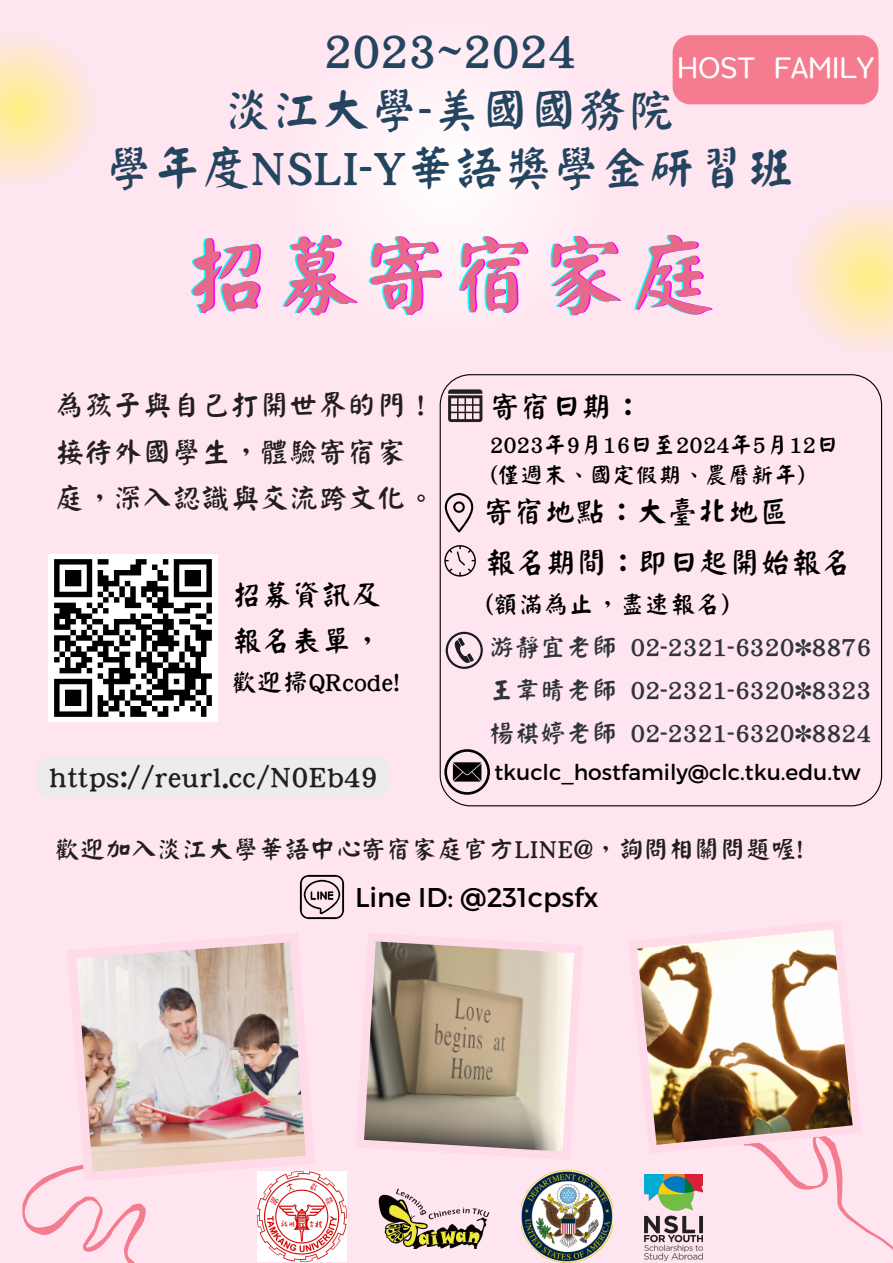
<style>
.page{position:relative;width:893px;height:1263px;background:#ffe5f0}
.page>*{position:absolute;margin:0;border:0;box-sizing:border-box;transform-origin:0 0}
.t1{font:89.1px "Han Wang Yan Kai";color:#0ff}
.t2{font:48.53px "Han Wang Yan Kai";color:#244560}
.t3{font:32.25px "Opun";color:#fff}
.t4{font:30.6px "Han Wang Yan Kai";color:#000}
.t5{font:29.92px "Han Wang Yan Kai";color:#000}
.t6{font:29.25px/46.7px "Han Wang Yan Kai";color:#221f20}
.t7{font:27.15px "Montserrat";color:#000}
.t8{font:25.72px "Han Wang Yan Kai";color:#30353b}
.t9{font:25.5px "Han Wang Yan Kai";color:#221f20}
.t10{font:25.42px "Han Wang Yan Kai";color:#000}
.t11{font:25.35px "Han Wang Yan Kai";color:#000}
.t12{font:23.1px "Han Wang Yan Kai";color:#000}
.t13{font:21.75px "Montserrat";color:#000}
</style>
<div class="page">
<svg style="left:765px;top:1154px;width:128px;height:96px"></svg>
<svg style="left:22px;top:1168px;width:124px;height:95px"></svg>
<img style="left:67px;top:942px;width:249px;height:239px">
<svg style="left:440px;top:374px;width:442px;height:432px"></svg>
<svg style="left:637px;top:929px;width:216px;height:225px"></svg>
<svg style="left:364px;top:941px;width:210px;height:210px;background:#b3a594"></svg>
<img style="left:49px;top:555px;width:168px;height:166px">
<svg style="left:343px;top:71px;width:209px;height:210px;fill:#fff3f8"></svg>
<svg style="left:0;top:37px;width:91px;height:144px"></svg>
<svg style="left:798px;top:205px;width:95px;height:143px"></svg>
<img style="left:379px;top:1189px;width:110px;height:59px">
<img style="left:521px;top:1169px;width:91px;height:94px">
<img style="left:257px;top:1172px;width:90px;height:89px">
<img style="left:644px;top:1174px;width:58px;height:87px">
<svg style="left:448px;top:389px;width:34px;height:33px"></svg>
<svg style="left:445px;top:493px;width:28px;height:39px"></svg>
<svg style="left:444px;top:545px;width:32px;height:32px"></svg>
<svg style="left:446px;top:632px;width:37px;height:37px"></svg>
<svg style="left:444px;top:749px;width:46px;height:46px"></svg>
<div style="left:672px;top:35px;width:206px;height:69px;background:#f57c8e"></div>
<div style="left:37px;top:757px;width:353px;height:40px;background:#edebeb"></div>
<img style="left:299px;top:874px;width:46px;height:46px">
<p class="t2" style="left:323px;top:28px;width:253px">2023~2024</p>
<p class="t2" style="left:224px;top:86px;width:452px">淡江大學-美國國務院</p>
<p class="t2" style="left:105px;top:145px;width:691px">學年度NSLI-Y華語獎學金研習班</p>
<p class="t3" style="left:677px;top:48px;width:198px">HOST FAMILY</p>
<p class="t1" style="left:181px;top:231px;width:536px">招募寄宿家庭</p>
<p class="t6" style="left:55px;top:382px;width:382px">為孩子與自己打開世界的門！</p>
<p class="t6" style="left:55px;top:428px;width:382px">接待外國學生，體驗寄宿家庭，深入認識與交流跨文化。</p>
<p class="t5" style="left:232px;top:581px;width:151px">招募資訊及</p>
<p class="t5" style="left:232px;top:626px;width:151px">報名表單，</p>
<p class="t10" style="left:232px;top:670px;width:169px">歡迎掃QRcode!</p>
<p class="t6" style="left:49px;top:754px;width:330px">https://reurl.cc/N0Eb49</p>
<p class="t4" style="left:490px;top:392px;width:154px">寄宿日期：</p>
<p class="t12" style="left:490px;top:434px;width:350px">2023年9月16日至2024年5月12日</p>
<p class="t12" style="left:490px;top:464px;width:316px">(僅週末、國定假期、農曆新年)</p>
<p class="t4" style="left:483px;top:497px;width:307px">寄宿地點：大臺北地區</p>
<p class="t4" style="left:485px;top:547px;width:368px">報名期間：即日起開始報名</p>
<p class="t11" style="left:485px;top:591px;width:245px">(額滿為止，盡速報名)</p>
<p class="t8" style="left:489px;top:634px;width:384px">游靜宜老師 02-2321-6320*8876</p>
<p class="t8" style="left:489px;top:678px;width:384px">王韋晴老師 02-2321-6320*8323</p>
<p class="t8" style="left:489px;top:721px;width:384px">楊祺婷老師 02-2321-6320*8824</p>
<p class="t13" style="left:494px;top:758px;width:368px">tkuclc_hostfamily@clc.tku.edu.tw</p>
<p class="t9" style="left:55px;top:836px;width:750px">歡迎加入淡江大學華語中心寄宿家庭官方LINE@，詢問相關問題喔!</p>
<p class="t7" style="left:355px;top:880px;width:245px">Line ID: @231cpsfx</p>
</div>
